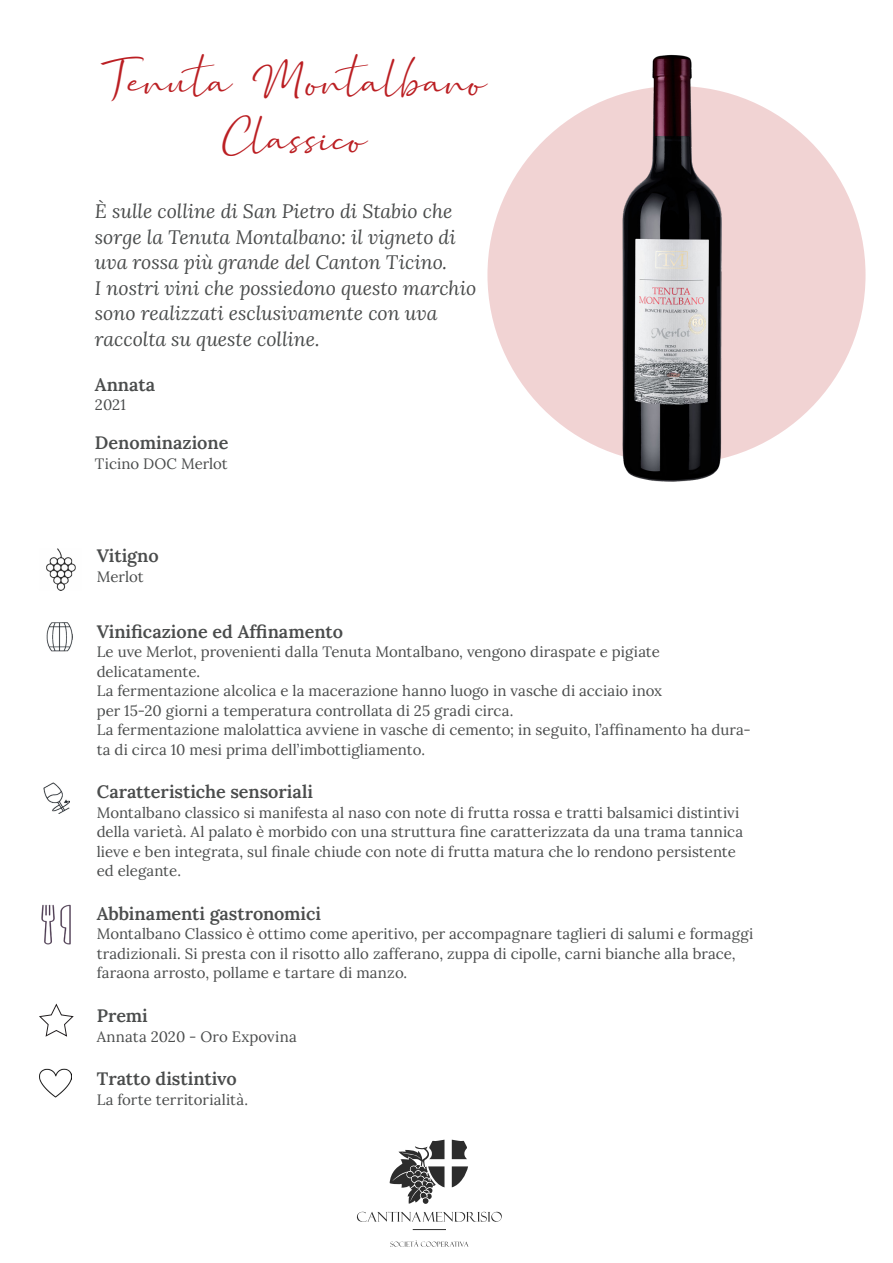
<style>
.page{position:relative;width:893px;height:1263px;background:#fff}
.page>*{position:absolute;margin:0;border:0;box-sizing:border-box;transform-origin:0 0}
.t1{font:48px "Marthin Slant";color:#bb1f23}
.t2{font:italic 19.5px "Lora";color:#4a4c4c}
.t3{font:600 18px "Lora";color:#4a4c4c}
.t4{font:15px/19.5px "Lora";letter-spacing:.005em;color:#4a4c4c}
</style>
<div class="page">
<div style="left:487px;top:86px;width:378px;height:378px;background:#f1d3d3;border-radius:50%"></div>
<img style="left:541px;top:54px;width:278px;height:428px">
<svg style="left:390px;top:1240px;width:79px;height:7px"></svg>
<hr style="left:413px;top:1229px;width:33px;height:1px;background:#000001">
<svg style="left:390px;top:1140px;width:78px;height:64px"></svg>
<svg style="left:357px;top:1211px;width:145px;height:11px"></svg>
<img style="left:46px;top:548px;width:30px;height:43px">
<img style="left:47px;top:622px;width:25px;height:30px">
<img style="left:44px;top:782px;width:25px;height:32px">
<img style="left:41px;top:904px;width:30px;height:40px">
<svg style="left:39px;top:1004px;width:35px;height:33px"></svg>
<img style="left:40px;top:1068px;width:32px;height:30px">
<p class="t1" style="left:95px;top:45px;width:392px">Tenuta Montalbano</p>
<p class="t1" style="left:222px;top:103px;width:146px">Classico</p>
<p class="t2" style="left:95px;top:198px;width:359px">È sulle colline di San Pietro di Stabio che</p>
<p class="t2" style="left:95px;top:224px;width:362px">sorge la Tenuta Montalbano: il vigneto di</p>
<p class="t2" style="left:95px;top:249px;width:354px">uva rossa più grande del Canton Ticino.</p>
<p class="t2" style="left:95px;top:275px;width:383px">I nostri vini che possiedono questo marchio</p>
<p class="t2" style="left:95px;top:300px;width:344px">sono realizzati esclusivamente con uva</p>
<p class="t2" style="left:95px;top:326px;width:226px">raccolta su queste colline.</p>
<p class="t3" style="left:95px;top:370px;width:62px">Annata</p>
<p class="t4" style="left:95px;top:394px;width:32px">2021</p>
<p class="t3" style="left:95px;top:429px;width:135px">Denominazione</p>
<p class="t4" style="left:95px;top:453px;width:134px">Ticino DOC Merlot</p>
<p class="t3" style="left:97px;top:542px;width:64px">Vitigno</p>
<p class="t4" style="left:97px;top:566px;width:49px">Merlot</p>
<p class="t3" style="left:97px;top:617px;width:248px">Vinificazione ed Affinamento</p>
<p class="t4" style="left:97px;top:641px;width:565px">Le uve Merlot, provenienti dalla Tenuta Montalbano, vengono diraspate e pigiate</p>
<p class="t4" style="left:97px;top:661px;width:105px">delicatamente.</p>
<p class="t4" style="left:97px;top:680px;width:567px">La fermentazione alcolica e la macerazione hanno luogo in vasche di acciaio inox</p>
<p class="t4" style="left:97px;top:700px;width:418px">per 15-20 giorni a temperatura controllata di 25 gradi circa.</p>
<p class="t4" style="left:97px;top:719px;width:656px">La fermentazione malolattica avviene in vasche di cemento; in seguito, l’affinamento ha dura&shy;ta di circa 10 mesi prima dell’imbottigliamento.</p>
<p class="t3" style="left:97px;top:777px;width:218px">Caratteristiche sensoriali</p>
<p class="t4" style="left:97px;top:802px;width:648px">Montalbano classico si manifesta al naso con note di frutta rossa e tratti balsamici distintivi della varietà. Al palato è morbido con una struttura fine caratterizzata da una trama tannica lieve e ben integrata, sul finale chiude con note di frutta matura che lo rendono persistente ed elegante.</p>
<p class="t3" style="left:97px;top:899px;width:226px">Abbinamenti gastronomici</p>
<p class="t4" style="left:97px;top:923px;width:658px">Montalbano Classico è ottimo come aperitivo, per accompagnare taglieri di salumi e formaggi tradizionali. Si presta con il risotto allo zafferano, zuppa di cipolle, carni bianche alla brace, faraona arrosto, pollame e tartare di manzo.</p>
<p class="t3" style="left:97px;top:1001px;width:53px">Premi</p>
<p class="t4" style="left:97px;top:1025px;width:202px">Annata 2020 - Oro Expovina</p>
<p class="t3" style="left:97px;top:1064px;width:142px">Tratto distintivo</p>
<p class="t4" style="left:97px;top:1089px;width:153px">La forte territorialità.</p>
</div>
